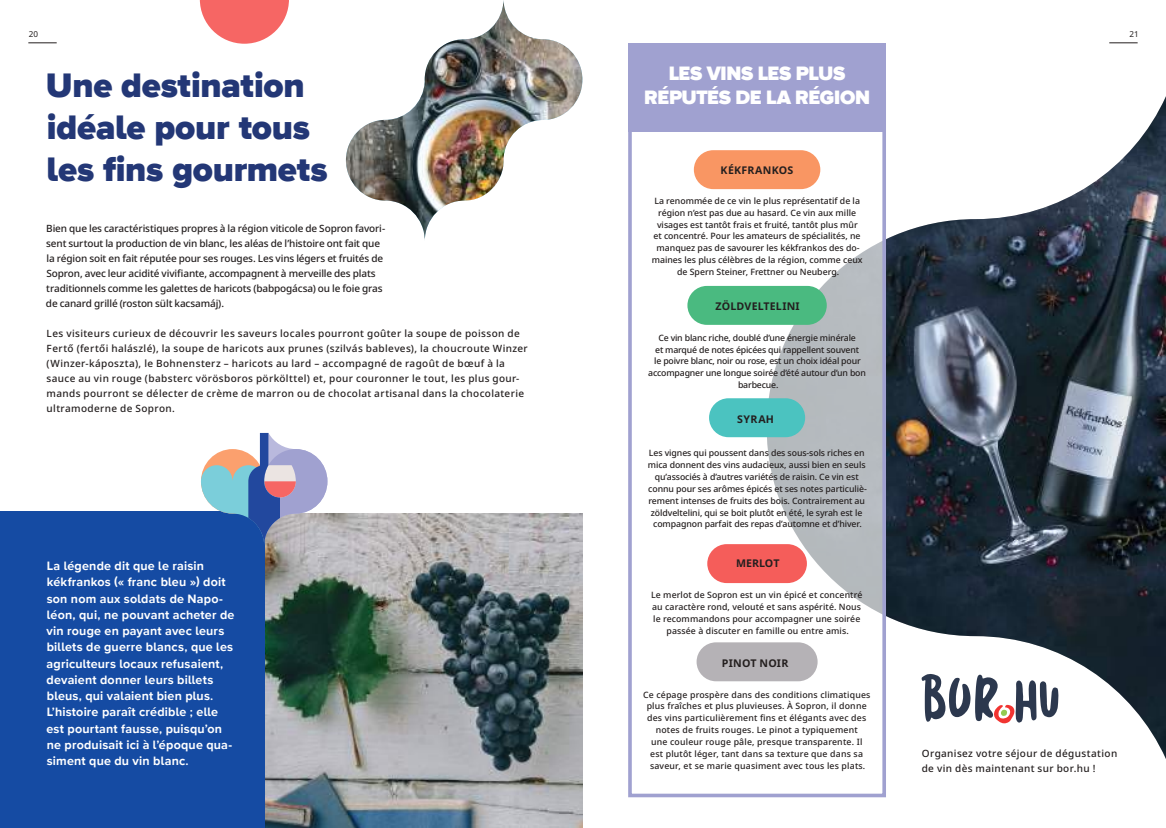
<style>
.page{position:relative;width:1166px;height:828px;background:#fff}
.page>*{position:absolute;margin:0;border:0;box-sizing:border-box;transform-origin:0 0}
.t1{font:900 35px/42px "Wonder Unit Sans";letter-spacing:-.005em;color:#233776}
.t2{font:900 20px/23.8px "Wonder Unit Sans";letter-spacing:-.015em;color:#fff;text-align:center}
.t3{font:700 12.5px/16.2px "Wonder Unit Sans";letter-spacing:.015em;color:#fff}
.t4{font:700 10.62px "Noto Sans";letter-spacing:.02em;color:#241f1f}
.t5{font:500 10px/15px "Noto Sans";letter-spacing:.03em;color:#241f1f}
.t6{font:500 10px/15px "Noto Sans";letter-spacing:-.015em;color:#241f1f}
.t7{font:500 8.75px/11.9px "Noto Sans";color:#241f1f;text-align:center}
.t8{font:500 8.75px/11.9px "Noto Sans";letter-spacing:.02em;color:#241f1f;text-align:center}
.t9{font:500 8.75px/11.9px "Noto Sans";letter-spacing:-.02em;color:#241f1f;text-align:center}
.t10{font:8.12px "Noto Sans";color:#241f1f}
</style>
<div class="page">
<img style="left:886px;top:96px;width:280px;height:663px">
<svg style="left:633px;top:131px;width:248px;height:551px"></svg>
<div style="left:628px;top:91px;width:258px;height:706px;border:4px solid #a0a1d0"></div>
<div style="left:628px;top:43px;width:258px;height:88px;background:#a0a1d0"></div>
<svg style="left:200px;top:0;width:89px;height:44px"></svg>
<img style="left:264px;top:514px;width:318px;height:314px">
<div style="left:0;top:512px;width:264px;height:316px;background:#154ba3"></div>
<svg style="left:201px;top:433px;width:126px;height:113px"></svg>
<img style="left:346px;top:0;width:236px;height:240px">
<svg style="left:921px;top:674px;width:137px;height:59px"></svg>
<div style="left:696px;top:642px;width:121px;height:39px;background:#b5b2b6;border-radius:19px"></div>
<div style="left:707px;top:544px;width:100px;height:39px;background:#f55d5a;border-radius:19px"></div>
<div style="left:687px;top:286px;width:140px;height:39px;background:#4aba80;border-radius:19px"></div>
<div style="left:694px;top:150px;width:126px;height:39px;background:#f99663;border-radius:19px"></div>
<div style="left:709px;top:398px;width:96px;height:39px;background:#4bc3c0;border-radius:19px"></div>
<svg style="left:28px;top:43px;width:29px;height:1px"></svg>
<svg style="left:1109px;top:43px;width:28px;height:1px"></svg>
<p class="t10" style="left:29px;top:28px;width:11px">20</p>
<p class="t10" style="left:1129px;top:28px;width:11px">21</p>
<h1 class="t1" style="left:46px;top:67px;width:283px">Une destination idéale pour tous les fins gourmets</h1>
<p class="t6" style="left:46px;top:221px;width:341px">Bien que les caractéristiques propres à la région viticole de Sopron favori&shy;sent surtout la production de vin blanc, les aléas de l’histoire ont fait que la région soit en fait réputée pour ses rouges. Les vins légers et fruités de Sopron, avec leur acidité vivifiante, accompagnent à merveille des plats traditionnels comme les galettes de haricots (babpogácsa) ou le foie gras de canard grillé (roston sült kacsamáj).</p>
<p class="t5" style="left:47px;top:326px;width:483px">Les visiteurs curieux de découvrir les saveurs locales pourront goûter la soupe de poisson de Fertő (fertői halászlé), la soupe de haricots aux prunes (szilvás bableves), la choucroute Winzer (Winzer-káposzta), le Bohnensterz – haricots au lard – accompagné de ragoût de bœuf à la sauce au vin rouge (babsterc vörösboros pörkölttel) et, pour couronner le tout, les plus gour&shy;mands pourront se délecter de crème de marron ou de chocolat artisanal dans la chocolaterie ultramoderne de Sopron.</p>
<p class="t3" style="left:46px;top:558px;width:189px">La légende dit que le raisin kékfrankos (« franc bleu ») doit son nom aux soldats de Napo&shy;léon, qui, ne pouvant acheter de vin rouge en payant avec leurs billets de guerre blancs, que les agriculteurs locaux refusaient, devaient donner leurs billets bleus, qui valaient bien plus.<br>L’histoire paraît crédible ; elle est pourtant fausse, puisqu’on ne produisait ici à l’époque qua&shy;siment que du vin blanc.</p>
<h2 class="t2" style="left:644px;top:63px;width:227px">LES VINS LES PLUS<br>RÉPUTÉS DE LA RÉGION</h2>
<p class="t4" style="left:720px;top:162px;width:74px">KÉKFRANKOS</p>
<p class="t7" style="left:652px;top:195px;width:212px">La renommée de ce vin le plus représentatif de la région n’est pas due au hasard. Ce vin aux mille visages est tantôt frais et fruité, tantôt plus mûr et concentré. Pour les amateurs de spécialités, ne manquez pas de savourer les kékfrankos des do&shy;maines les plus célèbres de la région, comme ceux de Spern Steiner, Frettner ou Neuberg.</p>
<p class="t4" style="left:715px;top:299px;width:86px">ZÖLDVELTELINI</p>
<p class="t9" style="left:648px;top:332px;width:219px">Ce vin blanc riche, doublé d’une énergie minérale<br>et marqué de notes épicées qui rappellent souvent<br>le poivre blanc, noir ou rose, est un choix idéal pour accompagner une longue soirée d’été autour d’un bon barbecue.</p>
<p class="t4" style="left:737px;top:411px;width:38px">SYRAH</p>
<p class="t7" style="left:648px;top:447px;width:220px">Les vignes qui poussent dans des sous-sols riches en mica donnent des vins audacieux, aussi bien en seuls qu’associés à d’autres variétés de raisin. Ce vin est connu pour ses arômes épicés et ses notes particuliè&shy;rement intenses de fruits des bois. Contrairement au zöldveltelini, qui se boit plutôt en été, le syrah est le compagnon parfait des repas d’automne et d’hiver.</p>
<p class="t4" style="left:736px;top:556px;width:45px">MERLOT</p>
<p class="t7" style="left:651px;top:589px;width:213px">Le merlot de Sopron est un vin épicé et concentré au caractère rond, velouté et sans aspérité. Nous le recommandons pour accompagner une soirée passée à discuter en famille ou entre amis.</p>
<p class="t4" style="left:722px;top:655px;width:68px">PINOT NOIR</p>
<p class="t8" style="left:643px;top:689px;width:229px">Ce cépage prospère dans des conditions climatiques plus fraîches et plus pluvieuses. À Sopron, il donne des vins particulièrement fins et élégants avec des notes de fruits rouges. Le pinot a typiquement<br>une couleur rouge pâle, presque transparente. Il<br>est plutôt léger, tant dans sa texture que dans sa saveur, et se marie quasiment avec tous les plats.</p>
<p class="t5" style="left:922px;top:746px;width:197px">Organisez votre séjour de dégustation de vin dès maintenant sur bor.hu !</p>
</div>
